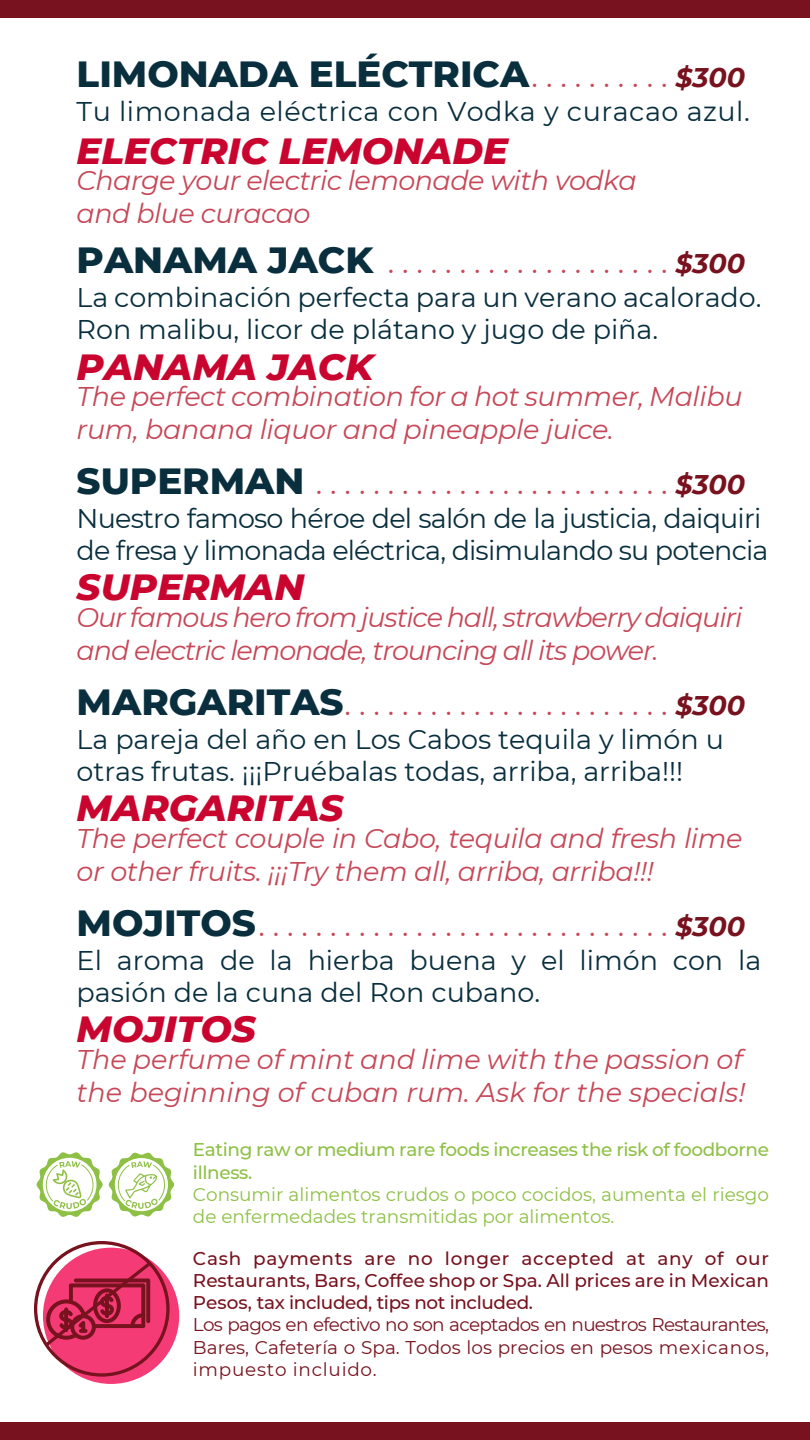
<style>
.page{position:relative;width:810px;height:1440px;background:#fff}
.page>*{position:absolute;margin:0;border:0;box-sizing:border-box;transform-origin:0 0}
.t1{font:italic 800 37.2px "Montserrat";color:#c9052f}
.t2{font:800 37.2px "Montserrat";color:#092e3d}
.t3{font:30.38px "Montserrat";color:#c64757}
.t4{font:italic 27.08px/32.5px "Montserrat";letter-spacing:-.015em;color:#c64757}
.t5{font:27.08px/32.5px "Montserrat";letter-spacing:-.005em;color:#092e3d}
.t6{font:27.08px/32.5px "Montserrat";letter-spacing:-.03em;color:#092e3d}
.t7{font:italic 27.08px/32.5px "Montserrat";letter-spacing:-.04em;color:#c64757}
.t8{font:27.08px "Montserrat";letter-spacing:.02em;color:#092e3d}
.t9{font:500 18.38px/22.1px "Montserrat";letter-spacing:-.02em;color:#77121e;text-align:justify}
.t10{font:18.38px/22.1px "Montserrat";letter-spacing:.04em;color:#77121e;text-align:justify}
.t11{font:18.38px/22.1px "Montserrat";color:#8ec045}
.t12{font:500 18.38px/22.1px "Montserrat";letter-spacing:-.02em;color:#8ec045}
.s1{font-weight:400;font-size:30.38px;color:#c64757}
.s2{font-weight:700;font-style:italic;font-size:27px;color:#77121e}
.s3{font-weight:800;font-size:37.2px;color:#092e3d}
</style>
<div class="page">
<div style="left:0;top:0;width:810px;height:17px;background:#77121e"></div>
<div style="left:0;top:1423px;width:810px;height:17px;background:#77121e"></div>
<div style="left:43px;top:1248px;width:136px;height:136px;background:#f43b75;border-radius:50%"></div>
<svg style="left:34px;top:1241px;width:136px;height:136px"></svg>
<svg style="left:109px;top:1152px;width:65px;height:65px"></svg>
<svg style="left:37px;top:1152px;width:66px;height:65px"></svg>
<h1 class="t2" style="left:77px;top:46px;width:670px">LIMONADA ELÉCTRICA <span class="s1">. . . . . . . . . .</span> <span class="s2">$300</span></h1>
<p class="t8" style="left:77px;top:92px;width:675px">Tu limonada eléctrica con Vodka y curacao azul.</p>
<h1 class="t1" style="left:77px;top:123px;width:433px">ELECTRIC LEMONADE</h1>
<p class="t4" style="left:77px;top:164px;width:562px">Charge your electric lemonade with vodka and blue curacao</p>
<p class="t3" style="left:77px;top:242px;width:670px"><span class="s3">PANAMA JACK</span> . . . . . . . . . . . . . . . . . . . . <span class="s2">$300</span></p>
<p class="t5" style="left:77px;top:280px;width:686px">La combinación perfecta para un verano acalorado.<br>Ron malibu, licor de plátano y jugo de piña.</p>
<h1 class="t1" style="left:77px;top:339px;width:298px">PANAMA JACK</h1>
<p class="t4" style="left:77px;top:380px;width:667px">The perfect combination for a hot summer, Malibu rum, banana liquor and pineapple juice.</p>
<p class="t3" style="left:77px;top:463px;width:670px"><span class="s3">SUPERMAN</span> . . . . . . . . . . . . . . . . . . . . . . . . . <span class="s2">$300</span></p>
<p class="t6" style="left:77px;top:501px;width:693px">Nuestro famoso héroe del salón de la justicia, daiquiri de fresa y limonada eléctrica, disimulando su potencia</p>
<h1 class="t1" style="left:77px;top:560px;width:229px">SUPERMAN</h1>
<p class="t7" style="left:77px;top:600px;width:667px">Our famous hero from justice hall, strawberry daiquiri and electric lemonade, trouncing all its power.</p>
<p class="t3" style="left:77px;top:684px;width:670px"><span class="s3">MARGARITAS</span> . . . . . . . . . . . . . . . . . . . . . . . <span class="s2">$300</span></p>
<p class="t5" style="left:77px;top:722px;width:649px">La pareja del año en Los Cabos tequila y limón u otras frutas. ¡¡¡Pruébalas todas, arriba, arriba!!!</p>
<h1 class="t1" style="left:77px;top:781px;width:269px">MARGARITAS</h1>
<p class="t4" style="left:77px;top:821px;width:667px">The perfect couple in Cabo, tequila and fresh lime or other fruits. ¡¡¡Try them all, arriba, arriba!!!</p>
<p class="t3" style="left:77px;top:905px;width:670px"><span class="s3">MOJITOS</span> . . . . . . . . . . . . . . . . . . . . . . . . . . . . . <span class="s2">$300</span></p>
<p class="t5" style="left:77px;top:943px;width:686px">El aroma de la hierba buena y el limón con la pasión de la cuna del Ron cubano.</p>
<h1 class="t1" style="left:77px;top:1002px;width:181px">MOJITOS</h1>
<p class="t4" style="left:77px;top:1042px;width:670px">The perfume of mint and lime with the passion of the beginning of cuban rum. Ask for the specials!</p>
<p class="t12" style="left:193px;top:1138px;width:578px">Eating raw or medium rare foods increases the risk of foodborne illness.</p>
<p class="t11" style="left:193px;top:1182px;width:578px">Consumir alimentos crudos o poco cocidos, aumenta el riesgo de enfermedades transmitidas por alimentos.</p>
<p class="t9" style="left:193px;top:1247px;width:578px">Cash payments are no longer accepted at any of our Restaurants, Bars, Coffee shop or Spa. All prices are in Mexican Pesos, tax included, tips not included.</p>
<p class="t10" style="left:193px;top:1313px;width:578px">Los pagos en efectivo no son aceptados en nuestros Restaurantes, Bares, Cafetería o Spa. Todos los precios en pesos mexicanos, impuesto incluido.</p>
</div>
